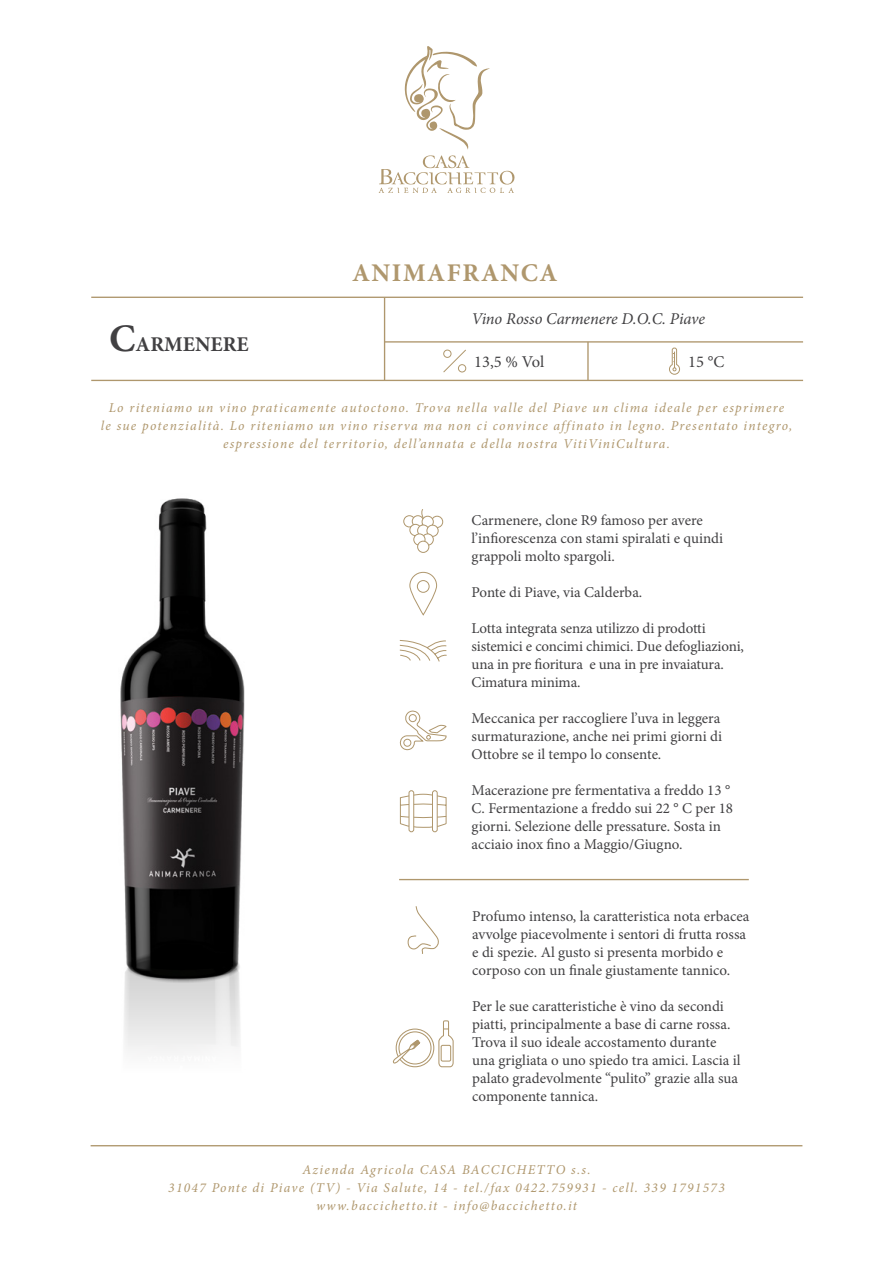
<style>
.page{position:relative;width:893px;height:1263px;background:#fff}
.page>*{position:absolute;margin:0;border:0;box-sizing:border-box;transform-origin:0 0}
.t1{font:700 25.5px "Minion Pro";letter-spacing:.06em;color:#af976d}
.t2{font:700 21px "Minion Pro";color:#414042}
.t3{font:italic 16.5px "Minion Pro";letter-spacing:-.005em;color:#414042}
.t4{font:16.5px "Minion Pro";letter-spacing:-.005em;color:#414042}
.t5{font:15px/18px "Minion Pro";letter-spacing:-.005em;color:#414042}
.t6{font:italic 13.5px/18px "Minion Pro";letter-spacing:.095em;color:#af976d;text-align:center}
.s1{font-size:39px}
</style>
<div class="page">
<svg style="left:405px;top:46px;width:85px;height:103px"></svg>
<svg style="left:379px;top:155px;width:136px;height:38px"></svg>
<hr style="left:91px;top:1145px;width:711px;height:1px;background:#af976d">
<hr style="left:399px;top:879px;width:350px;height:1px;background:#af976d">
<svg style="left:407px;top:906px;width:32px;height:48px"></svg>
<svg style="left:438px;top:1020px;width:16px;height:48px"></svg>
<div style="left:396px;top:1028px;width:38px;height:39px;border:1px solid #af976d;border-radius:50%"></div>
<div style="left:398px;top:1031px;width:33px;height:33px;border:1px solid #af976d;border-radius:50%"></div>
<svg style="left:392px;top:1038px;width:29px;height:27px"></svg>
<hr style="left:91px;top:297px;width:712px;height:1px;background:#af976d">
<hr style="left:91px;top:380px;width:712px;height:1px;background:#af976d">
<hr style="left:385px;top:341px;width:418px;height:2px;background:#af976d">
<hr style="left:587px;top:342px;width:2px;height:38px;background:#af976d">
<hr style="left:384px;top:298px;width:1px;height:82px;background:#af976d">
<svg style="left:669px;top:347px;width:11px;height:28px"></svg>
<svg style="left:443px;top:349px;width:24px;height:24px"></svg>
<div style="left:443px;top:350px;width:8px;height:8px;border:1px solid #af976d;border-radius:50%"></div>
<div style="left:458px;top:364px;width:8px;height:8px;border:1px solid #af976d;border-radius:50%"></div>
<img style="left:120px;top:498px;width:125px;height:510px">
<svg style="left:399px;top:793px;width:48px;height:35px"></svg>
<div style="left:409px;top:791px;width:5px;height:41px;background:#fff;border-radius:2px"></div>
<div style="left:409px;top:790px;width:5px;height:42px;border:1px solid #af976d;border-radius:2px"></div>
<div style="left:432px;top:791px;width:5px;height:41px;background:#fff;border-radius:2px"></div>
<div style="left:432px;top:790px;width:6px;height:42px;border:1px solid #af976d;border-radius:2px"></div>
<svg style="left:399px;top:640px;width:48px;height:22px"></svg>
<svg style="left:399px;top:710px;width:48px;height:41px"></svg>
<svg style="left:420px;top:509px;width:5px;height:9px"></svg>
<div style="left:403px;top:515px;width:12px;height:12px;border:1px solid #af976d;border-radius:50%"></div>
<div style="left:412px;top:516px;width:11px;height:11px;background:#fff;border-radius:50%"></div>
<div style="left:412px;top:515px;width:12px;height:12px;border:1px solid #af976d;border-radius:50%"></div>
<div style="left:431px;top:516px;width:12px;height:12px;border:1px solid #af976d;border-radius:50%"></div>
<div style="left:422px;top:516px;width:11px;height:11px;background:#fff;border-radius:50%"></div>
<div style="left:422px;top:516px;width:12px;height:12px;border:1px solid #af976d;border-radius:50%"></div>
<div style="left:410px;top:524px;width:11px;height:12px;background:#fff;border-radius:50%"></div>
<div style="left:409px;top:524px;width:13px;height:12px;border:1px solid #af976d;border-radius:50%"></div>
<div style="left:418px;top:525px;width:11px;height:11px;background:#fff;border-radius:50%"></div>
<div style="left:417px;top:524px;width:12px;height:13px;border:1px solid #af976d;border-radius:50%"></div>
<div style="left:427px;top:525px;width:11px;height:11px;background:#fff;border-radius:50%"></div>
<div style="left:426px;top:525px;width:13px;height:12px;border:1px solid #af976d;border-radius:50%"></div>
<svg style="left:422px;top:534px;width:11px;height:11px"></svg>
<div style="left:422px;top:533px;width:12px;height:13px;border:1px solid #af976d;border-radius:50%"></div>
<svg style="left:414px;top:534px;width:11px;height:11px"></svg>
<div style="left:413px;top:533px;width:12px;height:13px;border:1px solid #af976d;border-radius:50%"></div>
<div style="left:418px;top:541px;width:11px;height:11px;background:#fff;border-radius:50%"></div>
<div style="left:417px;top:541px;width:12px;height:12px;border:1px solid #af976d;border-radius:50%"></div>
<svg style="left:410px;top:572px;width:27px;height:43px"></svg>
<div style="left:409px;top:572px;width:28px;height:43px;border:1px solid #af976d;border-radius:13px"></div>
<div style="left:417px;top:581px;width:12px;height:11px;background:#fff;border-radius:50%"></div>
<div style="left:417px;top:580px;width:13px;height:13px;border:1px solid #af976d;border-radius:50%"></div>
<h1 class="t1" style="left:352px;top:255px;width:207px">ANIMAFRANCA</h1>
<p class="t3" style="left:471px;top:308px;width:235px">Vino Rosso Carmenere D.O.C. Piave</p>
<p class="t4" style="left:474px;top:351px;width:71px">13,5 % Vol</p>
<p class="t4" style="left:688px;top:351px;width:38px">15 °C</p>
<p class="t6" style="left:101px;top:399px;width:693px">Lo riteniamo un vino praticamente autoctono. Trova nella valle del Piave un clima ideale per esprimere<br>le sue potenzialità. Lo riteniamo un vino riserva ma non ci convince affinato in legno. Presentato integro, espressione del territorio, dell’annata e della nostra VitiViniCultura.</p>
<h2 class="t2" style="left:109px;top:330px;width:141px"><span class="s1">C</span>ARMENERE</h2>
<p class="t5" style="left:472px;top:512px;width:253px">Carmenere, clone R9 famoso per avere l’infiorescenza con stami spiralati e quindi grappoli molto spargoli.</p>
<p class="t5" style="left:472px;top:584px;width:172px">Ponte di Piave, via Calderba.</p>
<p class="t5" style="left:472px;top:620px;width:274px">Lotta integrata senza utilizzo di prodotti sistemici e concimi chimici. Due defogliazioni, una in pre fioritura e una in pre invaiatura.<br>Cimatura minima.</p>
<p class="t5" style="left:472px;top:710px;width:252px;text-align:justify">Meccanica per raccogliere l’uva in leggera surmaturazione, anche nei primi giorni di Ottobre se il tempo lo consente.</p>
<p class="t5" style="left:472px;top:782px;width:263px">Macerazione pre fermentativa a freddo 13 ° C. Fermentazione a freddo sui 22 ° C per 18 giorni. Selezione delle pressature. Sosta in acciaio inox fino a Maggio/Giugno.</p>
<p class="t5" style="left:472px;top:907px;width:279px">Profumo intenso, la caratteristica nota erbacea avvolge piacevolmente i sentori di frutta rossa e di spezie. Al gusto si presenta morbido e corposo con un finale giustamente tannico.</p>
<p class="t5" style="left:472px;top:997px;width:270px">Per le sue caratteristiche è vino da secondi piatti, principalmente a base di carne rossa.<br>Trova il suo ideale accostamento durante una grigliata o uno spiedo tra amici. Lascia il palato gradevolmente “pulito” grazie alla sua componente tannica.</p>
<p class="t6" style="left:168px;top:1161px;width:558px">Azienda Agricola CASA BACCICHETTO s.s.<br>31047 Ponte di Piave (TV) - Via Salute, 14 - tel./fax 0422.759931 - cell. 339 1791573 www.baccichetto.it - info@baccichetto.it</p>
</div>
